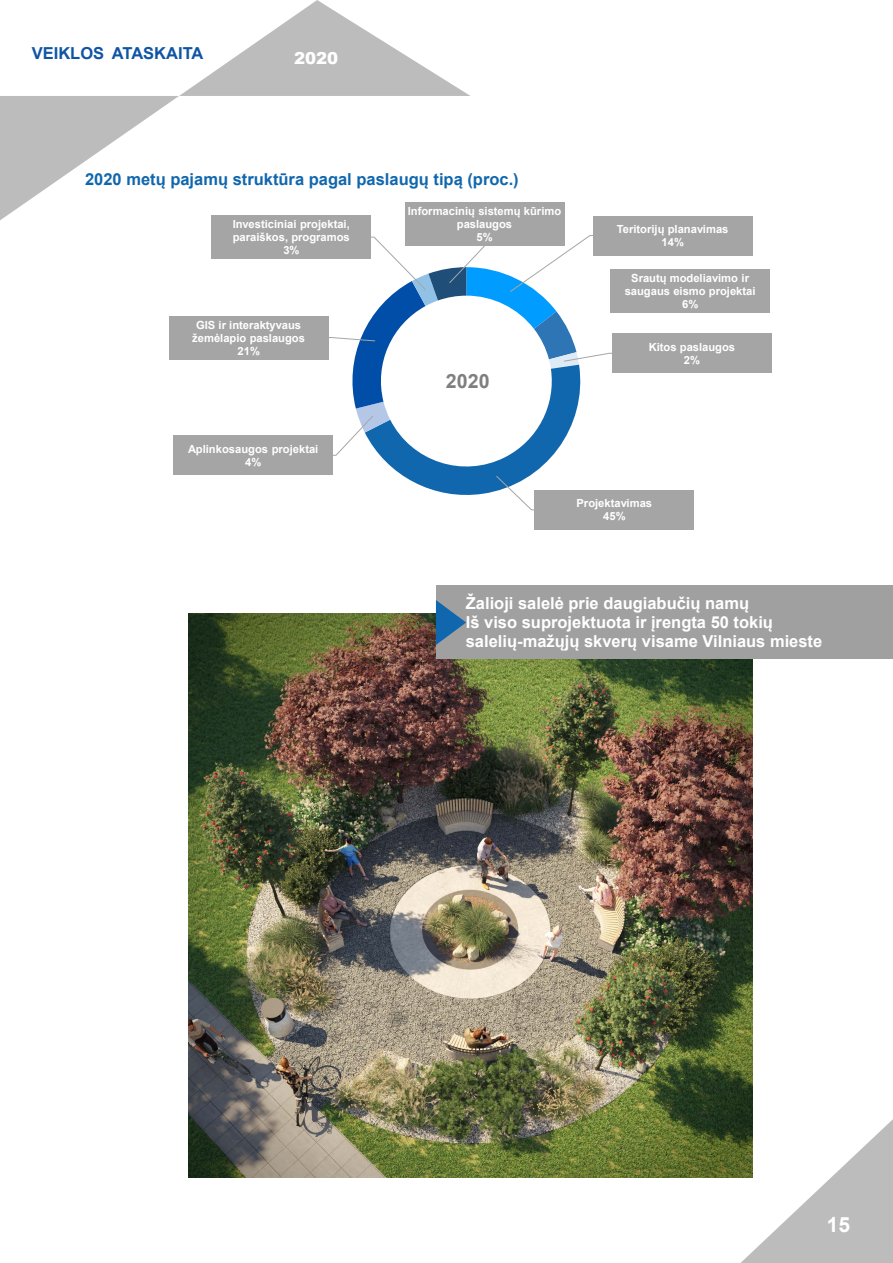
<style>
.page{position:relative;width:893px;height:1263px;background:#fff}
.page>*{position:absolute;margin:0;border:0;box-sizing:border-box;transform-origin:0 0}
.t1{font:700 21px "Arial";color:#fff}
.t2{font:700 19.65px "Arial";color:#7f7f7f}
.t3{font:700 16.5px "Arial";color:#fff}
.Grafikas_lentele{font:700 16.5px "Arial";color:#1167ad}
.t4{font:700 16.5px "Arial";color:#1055a4}
.t5{font:900 16.5px "Arial";color:#fff}
.t6{font:700 11.25px/12.9px "Arial";color:#fff;text-align:center}
</style>
<div class="page">
<svg style="left:741px;top:1119px;width:152px;height:144px"></svg>
<svg style="left:0;top:0;width:470px;height:220px"></svg>
<img style="left:188px;top:613px;width:565px;height:565px">
<div style="left:436px;top:585px;width:456px;height:73px;background:#a0a0a0"></div>
<svg style="left:436px;top:600px;width:30px;height:45px"></svg>
<svg style="left:328px;top:235px;width:285px;height:275px"></svg>
<div style="left:593px;top:216px;width:159px;height:39px;background:#a5a5a5"></div>
<div style="left:611px;top:269px;width:159px;height:44px;background:#a5a5a5"></div>
<div style="left:612px;top:333px;width:160px;height:40px;background:#a5a5a5"></div>
<div style="left:535px;top:490px;width:159px;height:40px;background:#a5a5a5"></div>
<div style="left:174px;top:435px;width:159px;height:40px;background:#a5a5a5"></div>
<div style="left:169px;top:316px;width:159px;height:43px;background:#a5a5a5"></div>
<div style="left:212px;top:215px;width:159px;height:44px;background:#a5a5a5"></div>
<div style="left:405px;top:202px;width:159px;height:44px;background:#a5a5a5"></div>
<div style="left:429px;top:367px;width:77px;height:29px;background:#fff"></div>
<h3 class="t4" style="left:32px;top:41px;width:173px">VEIKLOS ATASKAITA</h3>
<h3 class="t5" style="left:294px;top:46px;width:46px">2020</h3>
<p class="Grafikas_lentele" style="left:85px;top:168px;width:435px">2020 metų pajamų struktūra pagal paslaugų tipą (proc.)</p>
<p class="t6" style="left:233px;top:218px;width:119px">Investiciniai projektai, paraiškos, programos<br>3%</p>
<p class="t6" style="left:192px;top:318px;width:114px">GIS ir interaktyvaus žemėlapio paslaugos<br>21%</p>
<p class="t6" style="left:408px;top:205px;width:155px">Informacinių sistemų kūrimo paslaugos<br>5%</p>
<p class="t2" style="left:446px;top:368px;width:45px">2020</p>
<p class="t6" style="left:617px;top:223px;width:113px">Teritorijų planavimas<br>14%</p>
<p class="t6" style="left:625px;top:272px;width:132px">Srautų modeliavimo ir saugaus eismo projektai<br>6%</p>
<p class="t6" style="left:649px;top:341px;width:88px">Kitos paslaugos<br>2%</p>
<p class="t6" style="left:188px;top:443px;width:132px">Aplinkosaugos projektai<br>4%</p>
<p class="t6" style="left:576px;top:497px;width:77px">Projektavimas<br>45%</p>
<p class="t3" style="left:466px;top:591px;width:285px">Žalioji salelė prie daugiabučių namų</p>
<p class="t3" style="left:466px;top:610px;width:309px">Iš viso suprojektuota ir įrengta 50 tokių</p>
<p class="t3" style="left:466px;top:630px;width:358px">salelių-mažųjų skverų visame Vilniaus mieste</p>
<h1 class="t1" style="left:827px;top:1210px;width:25px">15</h1>
</div>
